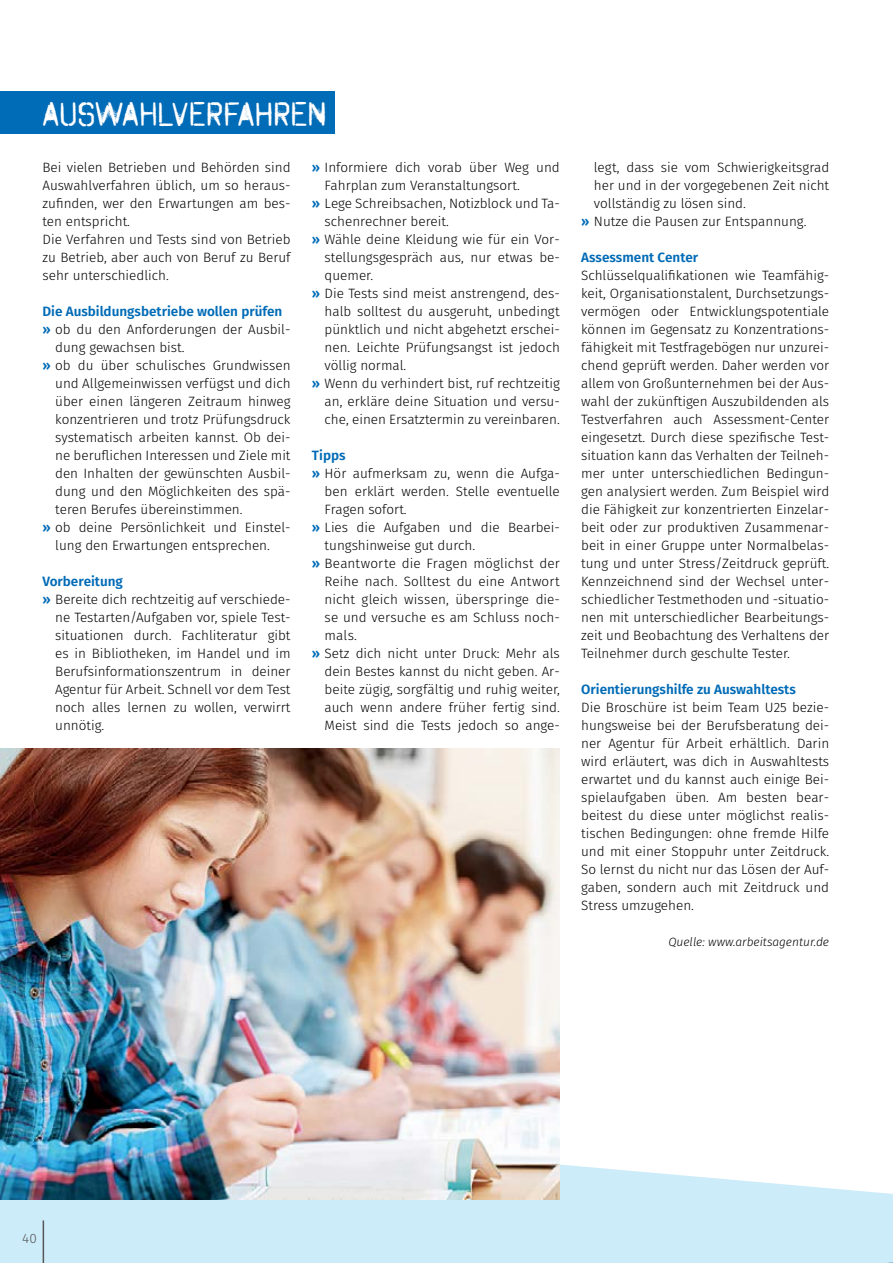
<style>
.page{position:relative;width:893px;height:1263px;background:#fff}
.page>*{position:absolute;margin:0;border:0;box-sizing:border-box;transform-origin:0 0}
.t1{font:34.5px "Octin Spraypaint A Rg";letter-spacing:-.015em;color:#fff}
.t2{font:300 13.5px/18px "Fira Sans";color:#000;text-align:justify}
.t3{font:600 13.5px "Fira Sans";color:#006bb6}
.t4{font:300 13.5px "Fira Sans";color:#565655}
.t5{font:italic 300 12px "Fira Sans";color:#000}
.s1{font-weight:600;color:#006bb6}
</style>
<div class="page">
<div style="left:0;top:1164px;width:759px;height:99px;background:#cdecf9"></div>
<svg style="left:759px;top:1182px;width:134px;height:81px;background:#d0edf9"></svg>
<hr style="left:43px;top:1220px;width:1px;height:43px;background:#565655">
<div style="left:0;top:91px;width:335px;height:43px;background:#006bb6"></div>
<img style="left:0;top:748px;width:560px;height:451px">
<h1 class="t1" style="left:43px;top:94px;width:285px">AUSWAHLVERFAHREN</h1>
<p class="t2" style="left:43px;top:158px;width:250px;text-align:left">Bei vielen Betrieben und Behörden sind Auswahlverfahren üblich, um so heraus&shy;zufinden, wer den Erwartungen am bes&shy;ten entspricht.<br>Die Verfahren und Tests sind von Betrieb zu Betrieb, aber auch von Beruf zu Beruf sehr unterschiedlich.</p>
<p class="t3" style="left:43px;top:302px;width:241px">Die Ausbildungsbetriebe wollen prüfen</p>
<p class="t2" style="left:43px;top:320px;width:250px"><span class="s1">»</span> ob du den Anforderungen der Ausbil-</p>
<p class="t2" style="left:55px;top:338px;width:131px">dung gewachsen bist.</p>
<p class="t2" style="left:43px;top:356px;width:250px"><span class="s1">»</span> ob du über schulisches Grundwissen</p>
<p class="t2" style="left:55px;top:374px;width:237px">und Allgemeinwissen verfügst und dich</p>
<p class="t2" style="left:55px;top:392px;width:237px">über einen längeren Zeitraum hinweg</p>
<p class="t2" style="left:55px;top:410px;width:237px">konzentrieren und trotz Prüfungsdruck</p>
<p class="t2" style="left:55px;top:428px;width:237px">systematisch arbeiten kannst. Ob dei-</p>
<p class="t2" style="left:55px;top:446px;width:237px">ne beruflichen Interessen und Ziele mit</p>
<p class="t2" style="left:55px;top:464px;width:237px">den Inhalten der gewünschten Ausbil-</p>
<p class="t2" style="left:55px;top:482px;width:237px">dung und den Möglichkeiten des spä-</p>
<p class="t2" style="left:55px;top:500px;width:189px">teren Berufes übereinstimmen.</p>
<p class="t2" style="left:43px;top:518px;width:250px"><span class="s1">»</span> ob deine Persönlichkeit und Einstel-</p>
<p class="t2" style="left:55px;top:536px;width:216px">lung den Erwartungen entsprechen.</p>
<p class="t3" style="left:43px;top:572px;width:82px">Vorbereitung</p>
<p class="t2" style="left:43px;top:590px;width:250px"><span class="s1">»</span> Bereite dich rechtzeitig auf verschiede-</p>
<p class="t2" style="left:55px;top:608px;width:237px">ne Testarten/Aufgaben vor, spiele Test-</p>
<p class="t2" style="left:55px;top:626px;width:237px">situationen durch. Fachliteratur gibt</p>
<p class="t2" style="left:55px;top:644px;width:237px">es in Bibliotheken, im Handel und im</p>
<p class="t2" style="left:55px;top:662px;width:237px">Berufsinformationszentrum in deiner</p>
<p class="t2" style="left:55px;top:680px;width:237px">Agentur für Arbeit. Schnell vor dem Test</p>
<p class="t2" style="left:55px;top:698px;width:237px">noch alles lernen zu wollen, verwirrt</p>
<p class="t2" style="left:55px;top:716px;width:51px">unnötig.</p>
<p class="t2" style="left:312px;top:158px;width:250px"><span class="s1">»</span> Informiere dich vorab über Weg und</p>
<p class="t2" style="left:325px;top:176px;width:197px">Fahrplan zum Veranstaltungsort.</p>
<p class="t2" style="left:312px;top:194px;width:250px"><span class="s1">»</span> Lege Schreibsachen, Notizblock und Ta-</p>
<p class="t2" style="left:325px;top:212px;width:126px">schenrechner bereit.</p>
<p class="t2" style="left:312px;top:230px;width:250px"><span class="s1">»</span> Wähle deine Kleidung wie für ein Vor-</p>
<p class="t2" style="left:325px;top:248px;width:237px">stellungsgespräch aus, nur etwas be-</p>
<p class="t2" style="left:325px;top:266px;width:50px">quemer.</p>
<p class="t2" style="left:312px;top:284px;width:250px"><span class="s1">»</span> Die Tests sind meist anstrengend, des-</p>
<p class="t2" style="left:325px;top:302px;width:237px">halb solltest du ausgeruht, unbedingt</p>
<p class="t2" style="left:325px;top:320px;width:237px">pünktlich und nicht abgehetzt erschei-</p>
<p class="t2" style="left:325px;top:338px;width:237px">nen. Leichte Prüfungsangst ist jedoch</p>
<p class="t2" style="left:325px;top:356px;width:83px">völlig normal.</p>
<p class="t2" style="left:312px;top:374px;width:250px"><span class="s1">»</span> Wenn du verhindert bist, ruf rechtzeitig</p>
<p class="t2" style="left:325px;top:392px;width:237px">an, erkläre deine Situation und versu-</p>
<p class="t2" style="left:325px;top:410px;width:237px">che, einen Ersatztermin zu vereinbaren.</p>
<p class="t3" style="left:312px;top:446px;width:35px">Tipps</p>
<p class="t2" style="left:312px;top:464px;width:250px"><span class="s1">»</span> Hör aufmerksam zu, wenn die Aufga-</p>
<p class="t2" style="left:325px;top:482px;width:237px">ben erklärt werden. Stelle eventuelle</p>
<p class="t2" style="left:325px;top:500px;width:84px">Fragen sofort.</p>
<p class="t2" style="left:312px;top:518px;width:250px"><span class="s1">»</span> Lies die Aufgaben und die Bearbei-</p>
<p class="t2" style="left:325px;top:536px;width:152px">tungshinweise gut durch.</p>
<p class="t2" style="left:312px;top:554px;width:250px"><span class="s1">»</span> Beantworte die Fragen möglichst der</p>
<p class="t2" style="left:325px;top:572px;width:237px">Reihe nach. Solltest du eine Antwort</p>
<p class="t2" style="left:325px;top:590px;width:237px">nicht gleich wissen, überspringe die-</p>
<p class="t2" style="left:325px;top:608px;width:237px">se und versuche es am Schluss noch-</p>
<p class="t2" style="left:325px;top:626px;width:34px">mals.</p>
<p class="t2" style="left:312px;top:644px;width:250px"><span class="s1">»</span> Setz dich nicht unter Druck: Mehr als</p>
<p class="t2" style="left:325px;top:662px;width:237px">dein Bestes kannst du nicht geben. Ar-</p>
<p class="t2" style="left:325px;top:680px;width:237px">beite zügig, sorgfältig und ruhig weiter,</p>
<p class="t2" style="left:325px;top:698px;width:237px">auch wenn andere früher fertig sind.</p>
<p class="t2" style="left:325px;top:716px;width:237px">Meist sind die Tests jedoch so ange-</p>
<p class="t2" style="left:594px;top:158px;width:237px">legt, dass sie vom Schwierigkeitsgrad</p>
<p class="t2" style="left:594px;top:176px;width:237px">her und in der vorgegebenen Zeit nicht</p>
<p class="t2" style="left:594px;top:194px;width:154px">vollständig zu lösen sind.</p>
<p class="t2" style="left:581px;top:212px;width:227px"><span class="s1">»</span> Nutze die Pausen zur Entspannung.</p>
<p class="t3" style="left:581px;top:248px;width:119px">Assessment Center</p>
<p class="t2" style="left:581px;top:266px;width:250px">Schlüsselqualifikationen wie Teamfähig&shy;keit, Organisationstalent, Durchsetzungs&shy;vermögen oder Entwicklungspotentiale können im Gegensatz zu Konzentrations&shy;fähigkeit mit Testfragebögen nur unzurei&shy;chend geprüft werden. Daher werden vor allem von Großunternehmen bei der Aus&shy;wahl der zukünftigen Auszubildenden als Testverfahren auch Assessment-Center eingesetzt. Durch diese spezifische Test&shy;situation kann das Verhalten der Teilneh&shy;mer unter unterschiedlichen Bedingun&shy;gen analysiert werden. Zum Beispiel wird die Fähigkeit zur konzentrierten Einzelar&shy;beit oder zur produktiven Zusammenar&shy;beit in einer Gruppe unter Normalbelas&shy;tung und unter Stress/Zeitdruck geprüft.<br>Kennzeichnend sind der Wechsel unter&shy;schiedlicher Testmethoden und -situatio&shy;nen mit unterschiedlicher Bearbeitungs&shy;zeit und Beobachtung des Verhaltens der Teilnehmer durch geschulte Tester.</p>
<p class="t3" style="left:581px;top:679px;width:216px">Orientierungshilfe zu Auswahltests</p>
<p class="t2" style="left:581px;top:698px;width:250px">Die Broschüre ist beim Team U25 bezie&shy;hungsweise bei der Berufsberatung dei&shy;ner Agentur für Arbeit erhältlich. Darin wird erläutert, was dich in Auswahltests erwartet und du kannst auch einige Bei&shy;spielaufgaben üben. Am besten bear&shy;beitest du diese unter möglichst realis&shy;tischen Bedingungen: ohne fremde Hilfe und mit einer Stoppuhr unter Zeitdruck.<br>So lernst du nicht nur das Lösen der Auf&shy;gaben, sondern auch mit Zeitdruck und Stress umzugehen.</p>
<p class="t5" style="left:668px;top:933px;width:162px">Quelle: www.arbeitsagentur.de</p>
<p class="t4" style="left:22px;top:1229px;width:16px">40</p>
</div>
